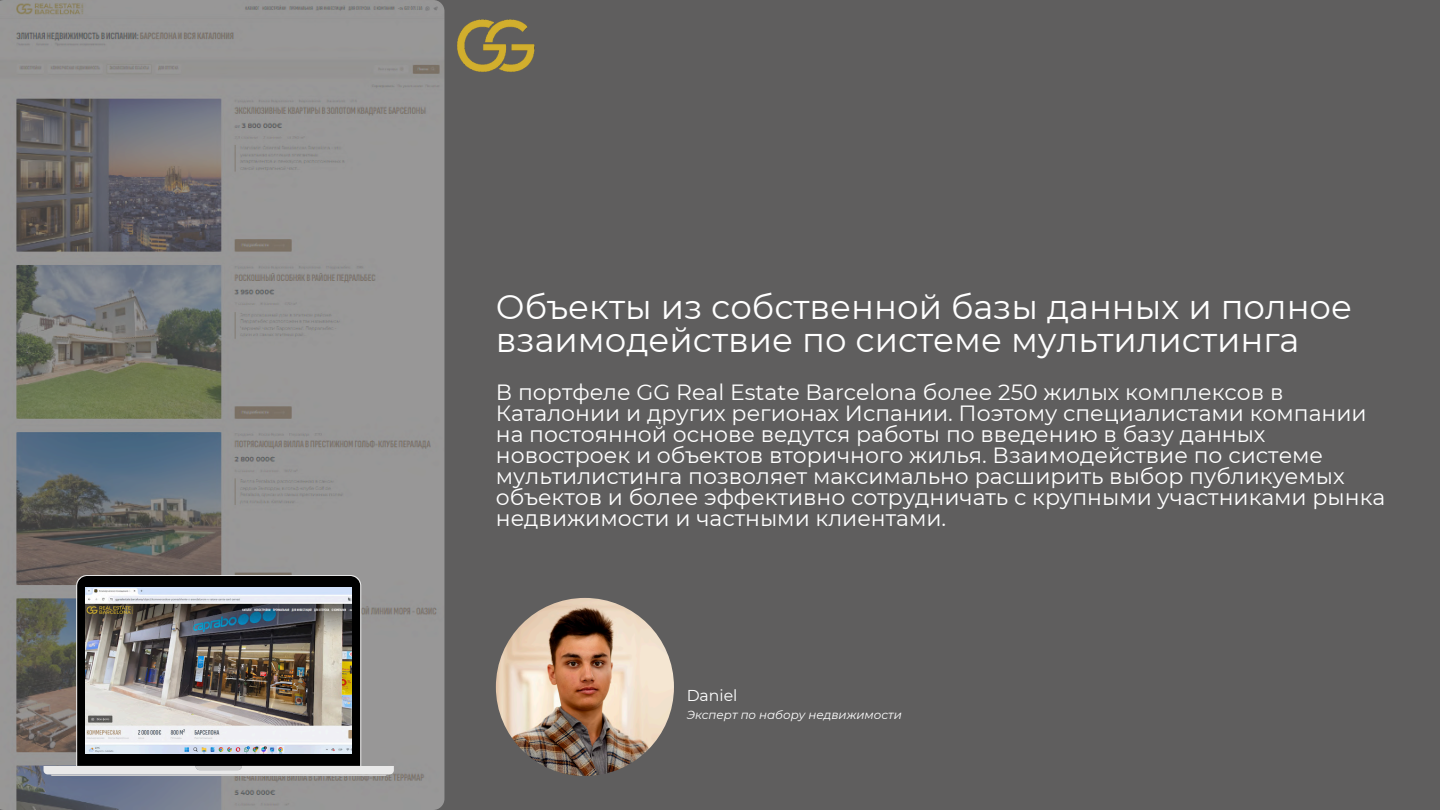
<style>
.page{position:relative;width:1440px;height:810px;background:#5f5e5e}
.page>*{position:absolute;margin:0;border:0;box-sizing:border-box;transform-origin:0 0}
.t1{font:34px/33px "Montserrat";color:#fff}
.t2{font:22px/21px "Montserrat";color:#fff}
.t3{font:15.7px "Montserrat";color:#fff}
.t4{font:italic 11.8px "Montserrat";color:#fff}
</style>
<div class="page">
<img style="left:0;top:0;width:444px;height:810px">
<img style="left:496px;top:598px;width:178px;height:178px;border-radius:50%">
<img style="left:457px;top:19px;width:78px;height:53px">
<svg style="left:44px;top:575px;width:350px;height:199px;background:#52514f"></svg>
<svg style="left:51px;top:766px;width:336px;height:10px;background:#dfdfe0"></svg>
<img style="left:86px;top:587px;width:266px;height:167px">
<h1 class="t1" style="left:496px;top:290px;width:858px">Объекты из собственной базы данных и полное взаимодействие по системе мультилистинга</h1>
<h2 class="t2" style="left:496px;top:382px;width:891px">В портфеле GG Real Estate Barcelona более 250 жилых комплексов в Каталонии и других регионах Испании. Поэтому специалистами компании на постоянной основе ведутся работы по введению в базу данных новостроек и объектов вторичного жилья. Взаимодействие по системе мультилистинга позволяет максимально расширить выбор публикуемых объектов и более эффективно сотрудничать с крупными участниками рынка недвижимости и частными клиентами.</h2>
<p class="t3" style="left:687px;top:685px;width:52px">Daniel</p>
<h3 class="t4" style="left:687px;top:708px;width:217px">Эксперт по набору недвижимости</h3>
</div>
